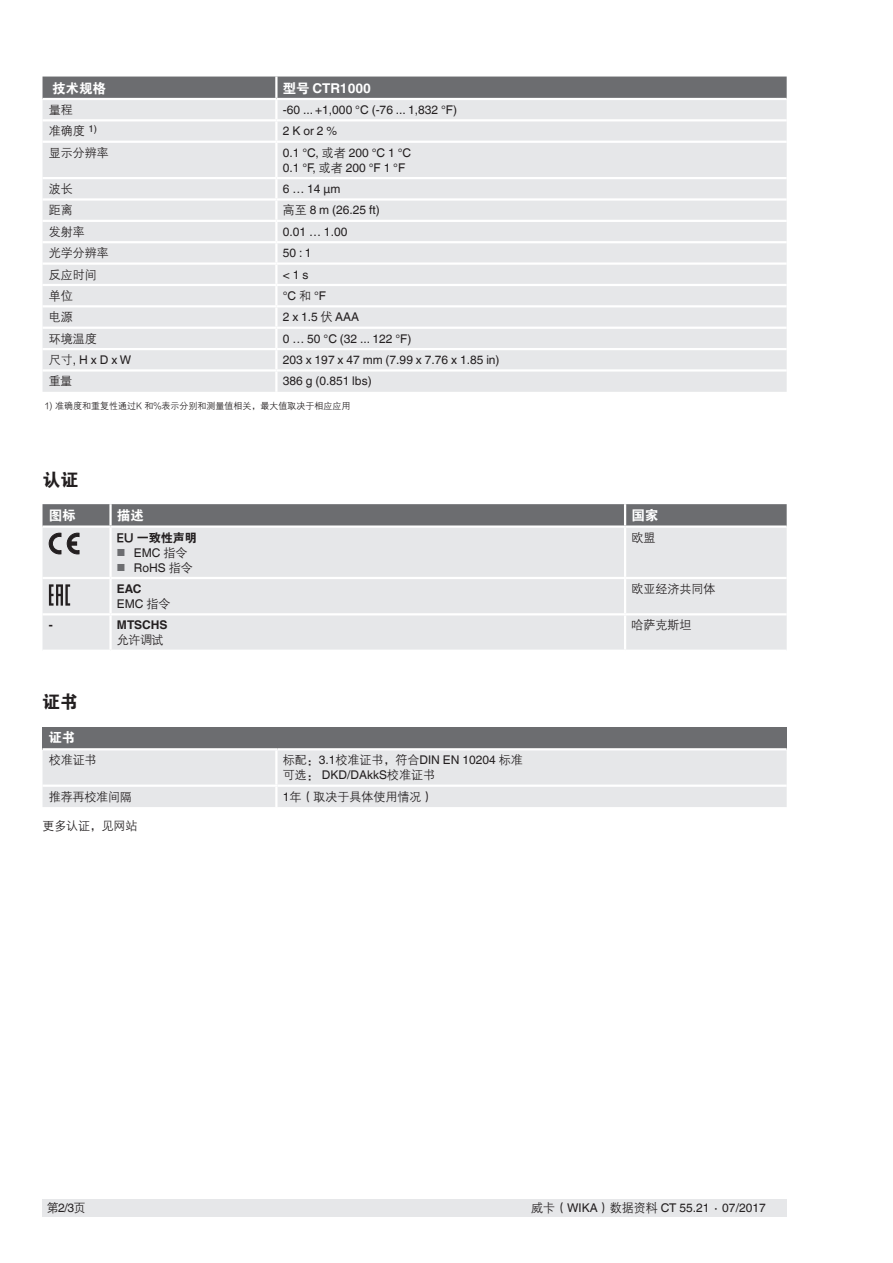
<style>
.page{position:relative;width:893px;height:1263px;background:#fff}
.page>*{position:absolute;margin:0;border:0;box-sizing:border-box;transform-origin:0 0}
.t1{font:18px "FZDHTJW GB1 0";color:#231f20}
.t2{font:13.5px "FZDHTJW GB1 0";color:#fff}
.t3{font:700 13.5px "Helvetica World";color:#fff}
.t4{font:12px/15px "Helvetica World";color:#231f20}
.t5{font:12px "FZZDXJW GB1 0";color:#231f20}
.t6{font:700 12px/15px "Helvetica World";color:#231f20}
.t7{font:12px "FZDHTJW GB1 0";color:#231f20}
.t8{font:9px "FZZDXJW GB1 0";color:#231f20}
.s1{font-family:"FZDHTJW GB1 0";font-weight:400}
.s2{font-family:"FZZDXJW GB1 0"}
.s3{font-size:10.2px;color:#6c6d70}
.s4{font-weight:400}
.s5{font-family:"FZZDXJW GB1 0";font-weight:400}
.s6{font-family:"Helvetica World"}
</style>
<div class="page">
<div style="left:43px;top:1199px;width:744px;height:17px;background:#e6e7e9"></div>
<div style="left:43px;top:77px;width:744px;height:21px;background:#6c6d70"></div>
<div style="left:43px;top:100px;width:744px;height:292px;background:#e6e7e9"></div>
<hr style="left:275px;top:77px;width:3px;height:21px;background:#fff">
<hr style="left:275px;top:100px;width:3px;height:19px;background:#fff">
<hr style="left:43px;top:119px;width:233px;height:2px;background:#fff">
<hr style="left:276px;top:119px;width:511px;height:2px;background:#fff">
<hr style="left:275px;top:121px;width:3px;height:20px;background:#fff">
<hr style="left:43px;top:141px;width:233px;height:2px;background:#fff">
<hr style="left:276px;top:141px;width:511px;height:2px;background:#fff">
<hr style="left:275px;top:143px;width:3px;height:34px;background:#fff">
<hr style="left:43px;top:177px;width:233px;height:2px;background:#fff">
<hr style="left:276px;top:177px;width:511px;height:2px;background:#fff">
<hr style="left:275px;top:179px;width:3px;height:19px;background:#fff">
<hr style="left:43px;top:198px;width:233px;height:3px;background:#fff">
<hr style="left:276px;top:198px;width:511px;height:3px;background:#fff">
<hr style="left:275px;top:201px;width:3px;height:19px;background:#fff">
<hr style="left:43px;top:220px;width:233px;height:2px;background:#fff">
<hr style="left:276px;top:220px;width:511px;height:2px;background:#fff">
<hr style="left:275px;top:222px;width:3px;height:19px;background:#fff">
<hr style="left:43px;top:241px;width:233px;height:2px;background:#fff">
<hr style="left:276px;top:241px;width:511px;height:2px;background:#fff">
<hr style="left:275px;top:243px;width:3px;height:19px;background:#fff">
<hr style="left:43px;top:262px;width:233px;height:3px;background:#fff">
<hr style="left:276px;top:262px;width:511px;height:3px;background:#fff">
<hr style="left:275px;top:265px;width:3px;height:19px;background:#fff">
<hr style="left:43px;top:284px;width:233px;height:2px;background:#fff">
<hr style="left:276px;top:284px;width:511px;height:2px;background:#fff">
<hr style="left:275px;top:286px;width:3px;height:19px;background:#fff">
<hr style="left:43px;top:305px;width:233px;height:2px;background:#fff">
<hr style="left:276px;top:305px;width:511px;height:2px;background:#fff">
<hr style="left:275px;top:307px;width:3px;height:20px;background:#fff">
<hr style="left:43px;top:327px;width:233px;height:2px;background:#fff">
<hr style="left:276px;top:327px;width:511px;height:2px;background:#fff">
<hr style="left:275px;top:329px;width:3px;height:19px;background:#fff">
<hr style="left:43px;top:348px;width:233px;height:2px;background:#fff">
<hr style="left:276px;top:348px;width:511px;height:2px;background:#fff">
<hr style="left:275px;top:350px;width:3px;height:19px;background:#fff">
<hr style="left:43px;top:369px;width:233px;height:3px;background:#fff">
<hr style="left:276px;top:369px;width:511px;height:3px;background:#fff">
<hr style="left:275px;top:372px;width:3px;height:20px;background:#fff">
<div style="left:43px;top:504px;width:744px;height:21px;background:#6c6d70"></div>
<div style="left:43px;top:528px;width:744px;height:122px;background:#e6e7e9"></div>
<hr style="left:111px;top:577px;width:514px;height:2px;background:#fff">
<hr style="left:43px;top:613px;width:68px;height:2px;background:#fff">
<hr style="left:111px;top:613px;width:514px;height:2px;background:#fff">
<hr style="left:109px;top:615px;width:3px;height:35px;background:#fff">
<hr style="left:625px;top:613px;width:162px;height:2px;background:#fff">
<hr style="left:624px;top:615px;width:2px;height:35px;background:#fff">
<hr style="left:43px;top:577px;width:68px;height:2px;background:#fff">
<hr style="left:625px;top:577px;width:162px;height:2px;background:#fff">
<hr style="left:624px;top:528px;width:2px;height:49px;background:#fff">
<hr style="left:109px;top:528px;width:3px;height:49px;background:#fff">
<hr style="left:109px;top:504px;width:3px;height:21px;background:#fff">
<hr style="left:624px;top:504px;width:2px;height:21px;background:#fff">
<hr style="left:624px;top:579px;width:2px;height:34px;background:#fff">
<hr style="left:109px;top:579px;width:3px;height:34px;background:#fff">
<svg style="left:49px;top:533px;width:12px;height:21px"></svg>
<svg style="left:67px;top:533px;width:12px;height:21px"></svg>
<svg style="left:49px;top:584px;width:21px;height:22px"></svg>
<div style="left:43px;top:727px;width:744px;height:22px;background:#6c6d70"></div>
<div style="left:43px;top:750px;width:744px;height:57px;background:#e6e7e9"></div>
<hr style="left:43px;top:748px;width:235px;height:2px;background:#fff">
<hr style="left:278px;top:748px;width:509px;height:2px;background:#fff">
<hr style="left:275px;top:750px;width:3px;height:34px;background:#fff">
<hr style="left:43px;top:784px;width:235px;height:3px;background:#fff">
<hr style="left:278px;top:784px;width:509px;height:3px;background:#fff">
<hr style="left:275px;top:787px;width:3px;height:20px;background:#fff">
<p class="t2" style="left:52px;top:81px;width:55px">技术规格</p>
<p class="t3" style="left:283px;top:80px;width:90px"><span class="s1">型号</span> CTR1000</p>
<p class="t5" style="left:49px;top:103px;width:25px">量程</p>
<p class="t4" style="left:283px;top:102px;width:176px">-60 ... +1,000 °C (-76 ... 1,832 °F)</p>
<p class="t5" style="left:49px;top:125px;width:50px">准确度 <sup>1)</sup></p>
<p class="t4" style="left:283px;top:124px;width:56px">2 K or 2 %</p>
<p class="t5" style="left:49px;top:146px;width:61px">显示分辨率</p>
<p class="t4" style="left:283px;top:145px;width:130px">0.1 °C, <span class="s2">或者</span> 200 °C 1 °C<br>0.1 °F, <span class="s2">或者</span> 200 °F 1 °F</p>
<p class="t5" style="left:49px;top:183px;width:25px">波长</p>
<p class="t4" style="left:283px;top:181px;width:59px">6 … 14 µm</p>
<p class="t5" style="left:49px;top:204px;width:25px">距离</p>
<p class="t4" style="left:283px;top:203px;width:99px"><span class="s2">高至</span> 8 m (26.25 ft)</p>
<p class="t5" style="left:49px;top:225px;width:37px">发射率</p>
<p class="t4" style="left:283px;top:224px;width:66px">0.01 … 1.00</p>
<p class="t5" style="left:49px;top:247px;width:61px">光学分辨率</p>
<p class="t4" style="left:283px;top:246px;width:30px">50 : 1</p>
<p class="t5" style="left:49px;top:268px;width:49px">反应时间</p>
<p class="t4" style="left:283px;top:267px;width:27px">&lt; 1 s</p>
<p class="t5" style="left:49px;top:289px;width:25px">单位</p>
<p class="t4" style="left:283px;top:288px;width:45px">°C <span class="s2">和</span> °F</p>
<p class="t5" style="left:49px;top:311px;width:25px">电源</p>
<p class="t4" style="left:283px;top:310px;width:78px">2 x 1.5 <span class="s2">伏</span> AAA</p>
<p class="t5" style="left:49px;top:332px;width:49px">环境温度</p>
<p class="t4" style="left:283px;top:331px;width:130px">0 … 50 °C (32 ... 122 °F)</p>
<p class="t4" style="left:49px;top:352px;width:84px"><span class="s2">尺寸</span>, H x D x W</p>
<p class="t4" style="left:283px;top:352px;width:218px">203 x 197 x 47 mm (7.99 x 7.76 x 1.85 in)</p>
<p class="t5" style="left:49px;top:375px;width:25px">重量</p>
<p class="t4" style="left:283px;top:374px;width:90px">386 g (0.851 lbs)</p>
<p class="t8" style="left:45px;top:401px;width:307px">1) 准确度和重复性通过K 和%表示分别和测量值相关，最大值取决于相应应用</p>
<h1 class="t1" style="left:43px;top:470px;width:37px">认证</h1>
<p class="t2" style="left:49px;top:508px;width:28px">图标</p>
<p class="t2" style="left:117px;top:508px;width:28px">描述</p>
<p class="t2" style="left:631px;top:508px;width:28px">国家</p>
<p class="t7" style="left:117px;top:531px;width:81px">EU 一致性声明</p>
<p class="t4" style="left:117px;top:545px;width:72px"><span class="s3">■</span> EMC <span class="s2">指令</span></p>
<p class="t4" style="left:117px;top:560px;width:77px"><span class="s3">■</span> RoHS <span class="s2">指令</span></p>
<p class="t5" style="left:631px;top:531px;width:25px">欧盟</p>
<p class="t6" style="left:117px;top:581px;width:55px">EAC<br><span class="s4">EMC</span> <span class="s5">指令</span></p>
<p class="t5" style="left:631px;top:582px;width:85px">欧亚经济共同体</p>
<p class="t6" style="left:49px;top:618px;width:5px">-</p>
<p class="t6" style="left:117px;top:618px;width:52px">MTSCHS</p>
<p class="t5" style="left:117px;top:634px;width:48px">允许调试</p>
<h1 class="t1" style="left:42px;top:692px;width:38px">证书</h1>
<p class="t2" style="left:48px;top:730px;width:28px">证书</p>
<p class="t5" style="left:49px;top:754px;width:49px">校准证书</p>
<p class="t5" style="left:49px;top:790px;width:84px">推荐再校准间隔</p>
<p class="t5" style="left:43px;top:819px;width:96px">更多认证，见网站</p>
<p class="t4" style="left:283px;top:753px;width:241px;line-height:14.4px"><span class="s2">标配：</span>3.1<span class="s2">校准证书，符合</span>DIN EN 10204 <span class="s2">标准可选：</span> DKD/DAkkS<span class="s2">校准证书</span></p>
<p class="t5" style="left:283px;top:790px;width:152px"><span class="s6">1</span>年（取决于具体使用情况）</p>
<p class="t5" style="left:631px;top:619px;width:61px">哈萨克斯坦</p>
<p class="t4" style="left:47px;top:1200px;width:40px"><span class="s2">第</span>2/3<span class="s2">页</span></p>
<p class="t4" style="left:531px;top:1200px;width:236px"><span class="s2">威卡（</span>WIKA<span class="s2">）数据资料</span> CT 55.21 ∙ 07/2017</p>
</div>
